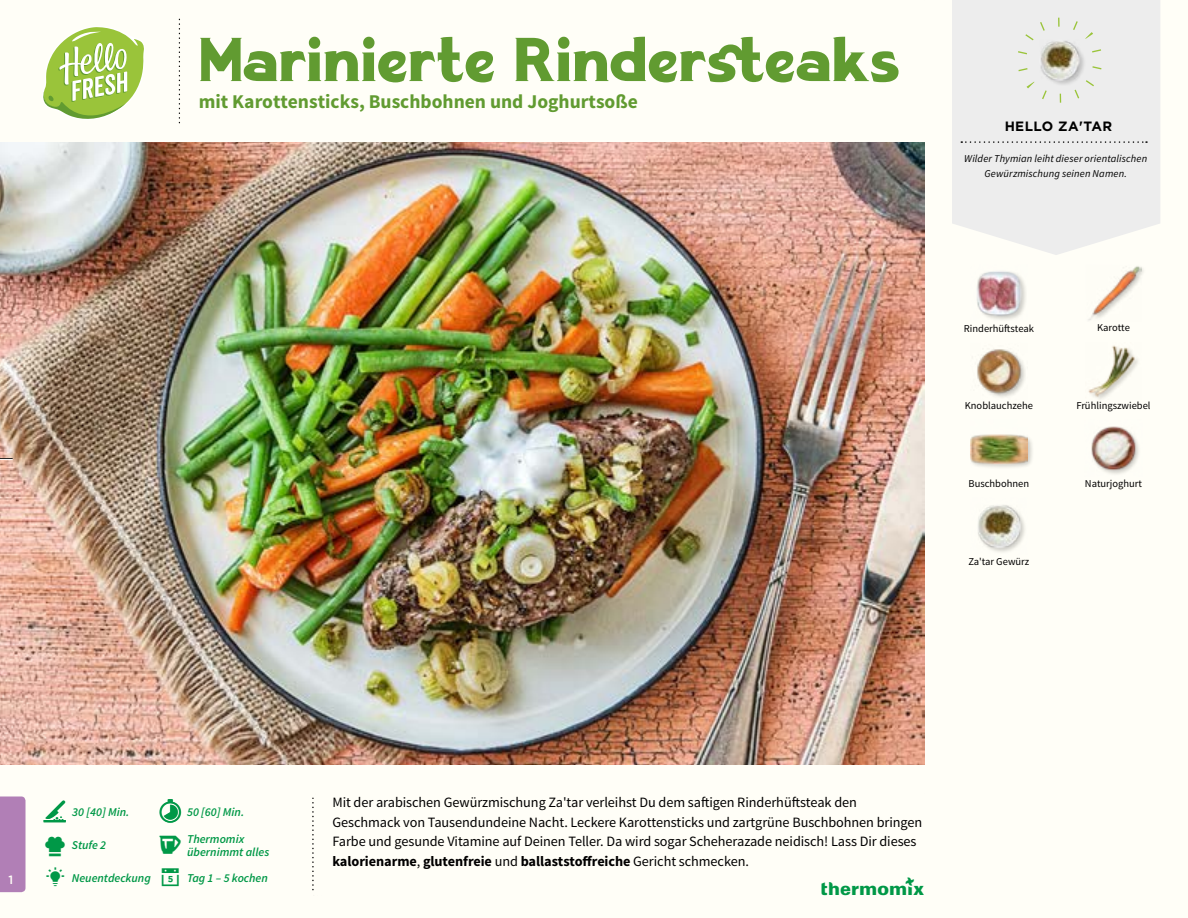
<style>
.page{position:relative;width:1188px;height:918px;background:#fffef7}
.page>*{position:absolute;margin:0;border:0;box-sizing:border-box;transform-origin:0 0}
.t1{font:54px "Signwriter Standard";letter-spacing:-.005em;color:#619b31}
.t2{font:700 19.5px "Source Sans Pro";color:#619b31}
.t3{font:14.25px/19.5px "Source Sans Pro";letter-spacing:-.005em;color:#000}
.t4{font:700 13.5px "Gotham";letter-spacing:.03em;color:#000}
.t5{font:italic 600 12px/13.2px "Source Sans Pro";color:#009847}
.t6{font:500 12px "Gotham";color:#fffef7}
.t7{font:10.5px "Source Sans Pro";color:#000}
.t8{font:italic 10.5px/14.7px "Source Sans Pro";letter-spacing:.015em;color:#000;text-align:center}
.s1{font-weight:700}
</style>
<div class="page">
<svg style="left:43px;top:27px;width:101px;height:92px"></svg>
<div style="left:0;top:796px;width:26px;height:96px;background:#b17fb6"></div>
<img style="left:1091px;top:426px;width:48px;height:48px">
<div style="left:969px;top:434px;width:65px;height:36px;background:#000;opacity:.2"></div>
<img style="left:970px;top:434px;width:58px;height:36px">
<img style="left:1088px;top:266px;width:54px;height:54px">
<img style="left:977px;top:271px;width:49px;height:49px">
<img style="left:1088px;top:345px;width:50px;height:54px">
<img style="left:977px;top:349px;width:48px;height:48px">
<img style="left:978px;top:505px;width:47px;height:47px">
<svg style="left:952px;top:0;width:208px;height:255px;background:#eeeeed"></svg>
<svg style="left:961px;top:141px;width:186px;height:2px"></svg>
<div style="left:1017px;top:18px;width:85px;height:85px;border:9px dashed #9ac43a;border-radius:50%"></div>
<div style="left:1040px;top:39px;width:47px;height:47px;background:#ededed"></div>
<img style="left:1034px;top:34px;width:52px;height:52px">
<img style="left:0;top:142px;width:925px;height:623px">
<svg style="left:0;top:458px;width:13px;height:2px"></svg>
<h1 class="t1" style="left:199px;top:19px;width:703px">Marinierte Rindersteaks</h1>
<h2 class="t2" style="left:199px;top:89px;width:441px">mit Karottensticks, Buschbohnen und Joghurtsoße</h2>
<p class="t4" style="left:1005px;top:117px;width:109px">HELLO ZA'TAR</p>
<p class="t8" style="left:964px;top:152px;width:185px">Wilder Thymian leiht dieser orientalischen<br>Gewürzmischung seinen Namen.</p>
<p class="t7" style="left:964px;top:322px;width:72px">Rinderhüftsteak</p>
<p class="t7" style="left:1097px;top:321px;width:34px">Karotte</p>
<p class="t7" style="left:965px;top:399px;width:70px">Knoblauchzehe</p>
<p class="t7" style="left:1076px;top:399px;width:76px">Frühlingszwiebel</p>
<p class="t7" style="left:969px;top:477px;width:62px">Buschbohnen</p>
<p class="t7" style="left:1085px;top:477px;width:59px">Naturjoghurt</p>
<p class="t7" style="left:968px;top:555px;width:62px">Za'tar Gewürz</p>
<p class="t6" style="left:9px;top:872px;width:6px">1</p>
<p class="t5" style="left:72px;top:805px;width:59px">30 [40] Min.</p>
<p class="t5" style="left:187px;top:805px;width:59px">50 [60] Min.</p>
<p class="t5" style="left:72px;top:839px;width:36px">Stufe 2</p>
<p class="t5" style="left:72px;top:871px;width:81px">Neuentdeckung</p>
<p class="t5" style="left:187px;top:832px;width:84px">Thermomix übernimmt alles</p>
<p class="t5" style="left:187px;top:871px;width:82px">Tag 1 – 5 kochen</p>
<p class="t3" style="left:332px;top:793px;width:591px">Mit der arabischen Gewürzmischung Za'tar verleihst Du dem saftigen Rinderhüftsteak den Geschmack von Tausendundeine Nacht. Leckere Karottensticks und zartgrüne Buschbohnen bringen Farbe und gesunde Vitamine auf Deinen Teller. Da wird sogar Scheherazade neidisch! Lass Dir dieses <span class="s1">kalorienarme</span>, <span class="s1">glutenfreie</span> und <span class="s1">ballaststoffreiche</span> Gericht schmecken.</p>
</div>
